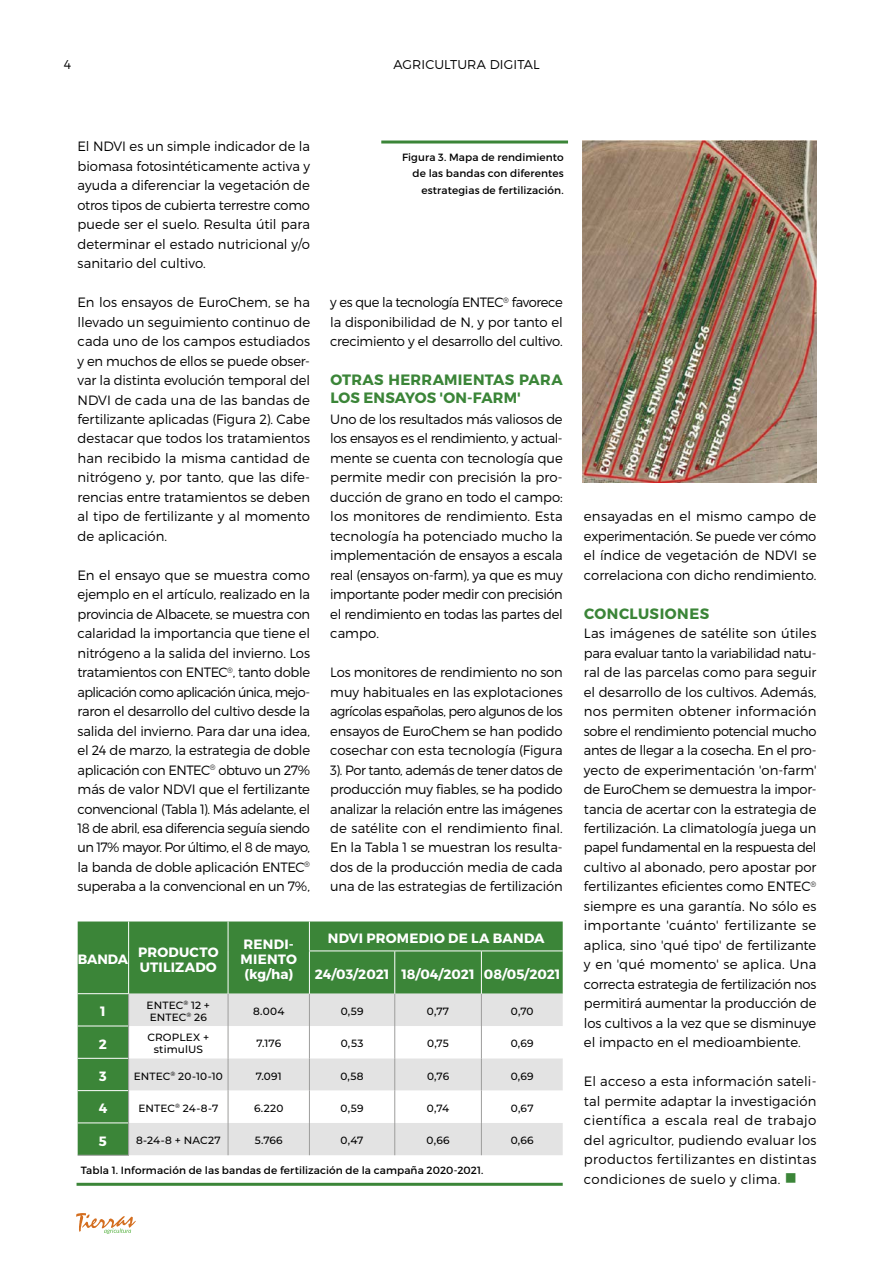
<style>
.page{position:relative;width:893px;height:1263px;background:#fff}
.page>*{position:absolute;margin:0;border:0;box-sizing:border-box;transform-origin:0 0}
.t1{font:700 15px/18px "Montserrat";letter-spacing:.015em;color:#3b8538}
.t2{font:700 15px "Montserrat";letter-spacing:.035em;color:#3b8538}
.t3{font:300 13.5px/19.5px "Montserrat";letter-spacing:-.01em;color:#000;text-align:justify}
.t4{font:700 13.5px/15px "Montserrat";letter-spacing:.01em;color:#fff}
.t5{font:300 12.75px "Montserrat";letter-spacing:.01em;color:#000}
.t6{font:500 10.5px/12px "Montserrat";letter-spacing:.015em;color:#000;text-align:center}
.t7{font:10.5px/16.5px "Montserrat";letter-spacing:.01em;color:#000;text-align:right}
.s1{color:#3b8538}
</style>
<div class="page">
<svg style="left:76px;top:1213px;width:60px;height:21px"></svg>
<hr style="left:381px;top:140px;width:187px;height:3px;background:#3b8538">
<hr style="left:77px;top:1183px;width:486px;height:3px;background:#3b8538">
<img style="left:582px;top:140px;width:234px;height:342px">
<div style="left:78px;top:921px;width:485px;height:234px;background:#3b8538"></div>
<div style="left:129px;top:994px;width:434px;height:161px;background:#e3e3e3"></div>
<svg style="left:129px;top:1026px;width:434px;height:97px"></svg>
<hr style="left:78px;top:993px;width:51px;height:1px;background:#fff">
<svg style="left:309px;top:921px;width:1px;height:29px"></svg>
<hr style="left:309px;top:950px;width:86px;height:1px;background:#fff">
<hr style="left:395px;top:950px;width:86px;height:1px;background:#fff">
<hr style="left:481px;top:950px;width:82px;height:1px;background:#fff">
<hr style="left:78px;top:1025px;width:50px;height:1px;background:#fff">
<hr style="left:78px;top:1058px;width:50px;height:1px;background:#fff">
<hr style="left:78px;top:1090px;width:50px;height:1px;background:#fff">
<hr style="left:78px;top:1122px;width:50px;height:1px;background:#fff">
<hr style="left:128px;top:994px;width:1px;height:32px;background:#9d9d9c">
<hr style="left:228px;top:994px;width:1px;height:32px;background:#9d9d9c">
<hr style="left:309px;top:994px;width:1px;height:32px;background:#9d9d9c">
<hr style="left:394px;top:994px;width:1px;height:32px;background:#9d9d9c">
<hr style="left:481px;top:994px;width:1px;height:32px;background:#9d9d9c">
<hr style="left:128px;top:1026px;width:1px;height:32px;background:#9d9d9c">
<hr style="left:228px;top:1026px;width:1px;height:32px;background:#9d9d9c">
<hr style="left:309px;top:1026px;width:1px;height:32px;background:#9d9d9c">
<hr style="left:394px;top:1026px;width:1px;height:32px;background:#9d9d9c">
<hr style="left:481px;top:1026px;width:1px;height:32px;background:#9d9d9c">
<hr style="left:128px;top:1058px;width:1px;height:32px;background:#9d9d9c">
<hr style="left:228px;top:1058px;width:1px;height:32px;background:#9d9d9c">
<hr style="left:309px;top:1058px;width:1px;height:32px;background:#9d9d9c">
<hr style="left:394px;top:1058px;width:1px;height:32px;background:#9d9d9c">
<hr style="left:481px;top:1058px;width:1px;height:32px;background:#9d9d9c">
<hr style="left:128px;top:1090px;width:1px;height:33px;background:#9d9d9c">
<hr style="left:228px;top:1090px;width:1px;height:33px;background:#9d9d9c">
<hr style="left:309px;top:1090px;width:1px;height:33px;background:#9d9d9c">
<hr style="left:394px;top:1090px;width:1px;height:33px;background:#9d9d9c">
<hr style="left:481px;top:1090px;width:1px;height:33px;background:#9d9d9c">
<hr style="left:128px;top:1123px;width:1px;height:32px;background:#9d9d9c">
<hr style="left:228px;top:1123px;width:1px;height:32px;background:#9d9d9c">
<hr style="left:309px;top:1123px;width:1px;height:32px;background:#9d9d9c">
<hr style="left:394px;top:1123px;width:1px;height:32px;background:#9d9d9c">
<hr style="left:481px;top:1123px;width:1px;height:32px;background:#9d9d9c">
<hr style="left:128px;top:921px;width:1px;height:30px;background:#fff">
<hr style="left:228px;top:921px;width:1px;height:30px;background:#fff">
<hr style="left:128px;top:951px;width:1px;height:42px;background:#fff">
<hr style="left:228px;top:951px;width:1px;height:43px;background:#fff">
<hr style="left:309px;top:951px;width:1px;height:43px;background:#fff">
<hr style="left:394px;top:951px;width:1px;height:43px;background:#fff">
<hr style="left:481px;top:951px;width:1px;height:43px;background:#fff">
<hr style="left:78px;top:1155px;width:51px;height:1px;background:#9d9d9c">
<p class="t5" style="left:64px;top:57px;width:9px">4</p>
<p class="t5" style="left:393px;top:57px;width:148px">AGRICULTURA DIGITAL</p>
<p class="t3" style="left:78px;top:137px;width:234px">El NDVI es un simple indicador de la biomasa fotosintéticamente activa y ayuda a diferenciar la vegetación de otros tipos de cubierta terrestre como puede ser el suelo. Resulta útil para determinar el estado nutricional y/o sanitario del cultivo.</p>
<p class="t3" style="left:78px;top:292px;width:234px">En los ensayos de EuroChem, se ha llevado un seguimiento continuo de cada uno de los campos estudiados y en muchos de ellos se puede obser&shy;var la distinta evolución temporal del NDVI de cada una de las bandas de fertilizante aplicadas (Figura 2). Cabe destacar que todos los tratamientos han recibido la misma cantidad de nitrógeno y, por tanto, que las dife&shy;rencias entre tratamientos se deben al tipo de fertilizante y al momento de aplicación.</p>
<p class="t3" style="left:78px;top:565px;width:234px">En el ensayo que se muestra como ejemplo en el artículo, realizado en la provincia de Albacete, se muestra con calaridad la importancia que tiene el nitrógeno a la salida del invierno. Los tratamientos con ENTEC<sup>®</sup>, tanto doble aplicación como aplicación única, mejo&shy;raron el desarrollo del cultivo desde la salida del invierno. Para dar una idea, el 24 de marzo, la estrategia de doble aplicación con ENTEC<sup>®</sup> obtuvo un 27% más de valor NDVI que el fertilizante convencional (Tabla 1). Más adelante, el 18 de abril, esa diferencia seguía siendo un 17% mayor. Por último, el 8 de mayo, la banda de doble aplicación ENTEC<sup>® </sup>superaba a la convencional en un 7%,</p>
<p class="t7" style="left:402px;top:148px;width:163px">Figura 3. Mapa de rendimiento de las bandas con diferentes estrategias de fertilización.</p>
<p class="t3" style="left:330px;top:292px;width:234px">y es que la tecnología ENTEC<sup>®</sup> favorece la disponibilidad de N, y por tanto el crecimiento y el desarrollo del cultivo.</p>
<p class="t1" style="left:330px;top:371px;width:234px">OTRAS HERRAMIENTAS PARA<br>LOS ENSAYOS 'ON-FARM'</p>
<p class="t3" style="left:330px;top:409px;width:234px">Uno de los resultados más valiosos de los ensayos es el rendimiento, y actual&shy;mente se cuenta con tecnología que permite medir con precisión la pro&shy;ducción de grano en todo el campo: los monitores de rendimiento. Esta tecnología ha potenciado mucho la implementación de ensayos a escala real (ensayos on-farm), ya que es muy importante poder medir con precisión el rendimiento en todas las partes del campo.</p>
<p class="t3" style="left:330px;top:662px;width:234px">Los monitores de rendimiento no son muy habituales en las explotaciones agrícolas españolas, pero algunos de los ensayos de EuroChem se han podido cosechar con esta tecnología (Figura 3). Por tanto, además de tener datos de producción muy fiables, se ha podido analizar la relación entre las imágenes de satélite con el rendimiento final.<br>En la Tabla 1 se muestran los resulta&shy;dos de la producción media de cada una de las estrategias de fertilización</p>
<p class="t4" style="left:78px;top:952px;width:52px">BANDA</p>
<p class="t4" style="left:138px;top:944px;width:82px">PRODUCTO<br>UTILIZADO</p>
<p class="t4" style="left:241px;top:937px;width:58px">RENDI-<br>MIENTO (kg/ha)</p>
<p class="t4" style="left:328px;top:930px;width:218px">NDVI PROMEDIO DE LA BANDA</p>
<p class="t4" style="left:315px;top:967px;width:247px">24/03/2021 18/04/2021 08/05/2021</p>
<p class="t4" style="left:100px;top:1004px;width:7px">1</p>
<p class="t6" style="left:147px;top:999px;width:65px">ENTEC<sup>®</sup> 12 +<br>ENTEC<sup>®</sup> 26</p>
<p class="t6" style="left:253px;top:1005px;width:33px">8.004</p>
<p class="t6" style="left:341px;top:1005px;width:24px">0,59</p>
<p class="t6" style="left:427px;top:1005px;width:24px">0,77</p>
<p class="t6" style="left:511px;top:1005px;width:24px">0,70</p>
<p class="t4" style="left:99px;top:1036px;width:10px">2</p>
<p class="t6" style="left:147px;top:1031px;width:63px">CROPLEX + stimulUS</p>
<p class="t6" style="left:256px;top:1037px;width:26px">7.176</p>
<p class="t6" style="left:341px;top:1037px;width:24px">0,53</p>
<p class="t6" style="left:427px;top:1037px;width:23px">0,75</p>
<p class="t6" style="left:511px;top:1037px;width:24px">0,69</p>
<p class="t4" style="left:99px;top:1069px;width:9px">3</p>
<p class="t6" style="left:134px;top:1069px;width:90px">ENTEC<sup>®</sup> 20-10-10</p>
<p class="t6" style="left:256px;top:1069px;width:28px">7.091</p>
<p class="t6" style="left:340px;top:1069px;width:25px">0,58</p>
<p class="t6" style="left:427px;top:1069px;width:24px">0,76</p>
<p class="t6" style="left:511px;top:1069px;width:24px">0,69</p>
<p class="t4" style="left:99px;top:1101px;width:10px">4</p>
<p class="t6" style="left:138px;top:1102px;width:81px">ENTEC<sup>®</sup> 24-8-7</p>
<p class="t6" style="left:254px;top:1102px;width:31px">6.220</p>
<p class="t6" style="left:341px;top:1102px;width:24px">0,59</p>
<p class="t6" style="left:427px;top:1102px;width:24px">0,74</p>
<p class="t6" style="left:511px;top:1102px;width:24px">0,67</p>
<p class="t4" style="left:99px;top:1133px;width:10px">5</p>
<p class="t6" style="left:136px;top:1134px;width:86px">8-24-8 + NAC27</p>
<p class="t6" style="left:255px;top:1134px;width:30px">5.766</p>
<p class="t6" style="left:341px;top:1134px;width:24px">0,47</p>
<p class="t6" style="left:427px;top:1134px;width:25px">0,66</p>
<p class="t6" style="left:511px;top:1134px;width:25px">0,66</p>
<p class="t7" style="left:81px;top:1162px;width:404px">Tabla 1. Información de las bandas de fertilización de la campaña 2020-2021.</p>
<p class="t3" style="left:584px;top:507px;width:234px">ensayadas en el mismo campo de experimentación. Se puede ver cómo el índice de vegetación de NDVI se correlaciona con dicho rendimiento.</p>
<p class="t2" style="left:584px;top:604px;width:127px">CONCLUSIONES</p>
<p class="t3" style="left:584px;top:623px;width:234px">Las imágenes de satélite son útiles para evaluar tanto la variabilidad natu&shy;ral de las parcelas como para seguir el desarrollo de los cultivos. Además, nos permiten obtener información sobre el rendimiento potencial mucho antes de llegar a la cosecha. En el pro&shy;yecto de experimentación 'on-farm' de EuroChem se demuestra la impor&shy;tancia de acertar con la estrategia de fertilización. La climatología juega un papel fundamental en la respuesta del cultivo al abonado, pero apostar por fertilizantes eficientes como ENTEC<sup>® </sup>siempre es una garantía. No sólo es importante 'cuánto' fertilizante se aplica, sino 'qué tipo' de fertilizante y en 'qué momento' se aplica. Una correcta estrategia de fertilización nos permitirá aumentar la producción de los cultivos a la vez que se disminuye el impacto en el medioambiente.</p>
<p class="t3" style="left:584px;top:1071px;width:234px">El acceso a esta información sateli&shy;tal permite adaptar la investigación científica a escala real de trabajo del agricultor, pudiendo evaluar los productos fertilizantes en distintas condiciones de suelo y clima. <span class="s1">■</span></p>
</div>
